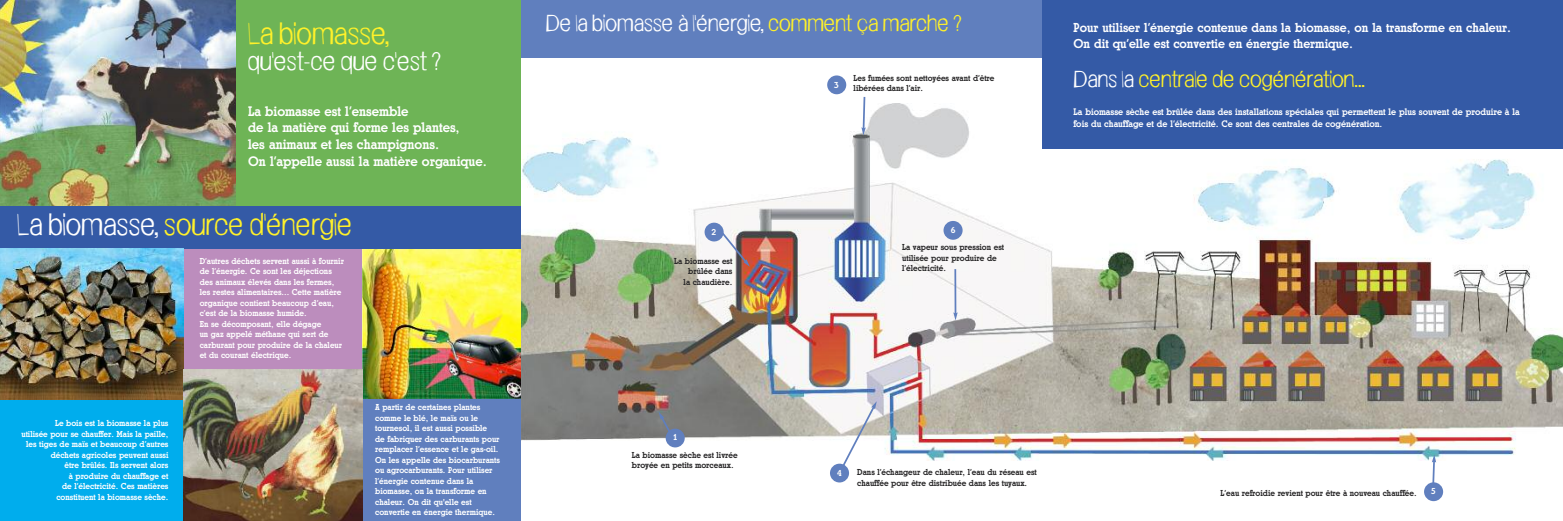
<style>
.page{position:relative;width:1563px;height:521px;background:#fff}
.page>*{position:absolute;margin:0;border:0;box-sizing:border-box;transform-origin:0 0}
.t1{font:300 28.88px "Frail Sans";color:#fff12a}
.t2{font:300 24.5px "Frail Sans";color:#fff}
.t3{font:300 21.88px "Frail Sans";color:#fff}
.t4{font:300 21.88px "Frail Sans";letter-spacing:-.005em;color:#fff12a}
.t5{font:14px/16.8px "Cg Stratford Bd";color:#fff}
.t6{font:13.12px/15.8px "Cg Stratford Bd";color:#fff}
.t7{font:9.62px/11.5px "Cg Stratford Bd";color:#fff}
.t8{font:8.75px/10.5px "Cg Stratford Bd";color:#fff}
.t9{font:8.75px/10.5px "Cg Stratford Bd";color:#272627}
.s1{color:#fff}
.s2{color:#fff12a}
</style>
<div class="page">
<div style="left:362px;top:395px;width:159px;height:126px;background:#607fbe"></div>
<div style="left:184px;top:219px;width:178px;height:302px;background:#bc8dbd"></div>
<div style="left:0;top:385px;width:184px;height:136px;background:#00aded"></div>
<div style="left:0;top:0;width:521px;height:206px;background:#6eb456"></div>
<img style="left:0;top:0;width:235px;height:206px">
<img style="left:362px;top:248px;width:159px;height:151px">
<div style="left:0;top:206px;width:521px;height:42px;background:#345aa6"></div>
<img style="left:0;top:248px;width:184px;height:151px">
<img style="left:184px;top:369px;width:178px;height:152px">
<img style="left:521px;top:104px;width:1042px;height:356px">
<div style="left:521px;top:0;width:521px;height:58px;background:#607fbe"></div>
<div style="left:704px;top:222px;width:20px;height:20px;background:#607fbe;border-radius:50%"></div>
<div style="left:827px;top:75px;width:19px;height:19px;background:#607fbe;border-radius:50%"></div>
<div style="left:943px;top:221px;width:19px;height:19px;background:#607fbe;border-radius:50%"></div>
<div style="left:830px;top:464px;width:19px;height:18px;background:#607fbe;border-radius:50%"></div>
<div style="left:1424px;top:482px;width:19px;height:19px;background:#607fbe;border-radius:50%"></div>
<div style="left:1042px;top:0;width:521px;height:149px;background:#345aa6"></div>
<svg style="left:953px;top:267px;width:4px;height:53px"></svg>
<svg style="left:839px;top:401px;width:38px;height:70px"></svg>
<svg style="left:861px;top:97px;width:5px;height:155px"></svg>
<svg style="left:720px;top:231px;width:30px;height:36px"></svg>
<svg style="left:659px;top:412px;width:15px;height:26px"></svg>
<svg style="left:1431px;top:454px;width:5px;height:29px"></svg>
<div style="left:666px;top:429px;width:19px;height:18px;background:#607fbe;border-radius:50%"></div>
<h1 class="t1" style="left:248px;top:23px;width:143px">La biomasse,</h1>
<h2 class="t2" style="left:248px;top:52px;width:195px">qu'est-ce que c'est ?</h2>
<h3 class="t5" style="left:248px;top:102px;width:240px">La biomasse est l’ensemble<br>de la matière qui forme les plantes,<br>les animaux et les champignons.<br>On l’appelle aussi la matière organique.</h3>
<h1 class="t1" style="left:17px;top:213px;width:337px"><span class="s1">La biomasse,</span> source d'énergie</h1>
<p class="t8" style="left:21px;top:418px;width:148px;text-align:right">Le bois est la biomasse la plus<br>utilisée pour se chauffer. Mais la paille, les tiges de maïs et beaucoup d’autres déchets agricoles peuvent aussi<br>être brûlés. Ils servent alors<br>à produire du chauffage et<br>de l’électricité. Ces matières constituent la biomasse sèche.</p>
<p class="t8" style="left:200px;top:255px;width:146px">D’autres déchets servent aussi à fournir de l’énergie. Ce sont les déjections des animaux élevés dans les fermes, les restes alimentaires... Cette matière organique contient beaucoup d’eau, c’est de la biomasse humide.<br>En se décomposant, elle dégage<br>un gaz appelé méthane qui sert de carburant pour produire de la chaleur et du courant électrique.</p>
<p class="t8" style="left:375px;top:402px;width:126px">A partir de certaines plantes comme le blé, le maïs ou le tournesol, il est aussi possible<br>de fabriquer des carburants pour remplacer l’essence et le gas-oil.<br>On les appelle des biocarburants ou agrocarburants. Pour utiliser l’énergie contenue dans la biomasse, on la transforme en chaleur. On dit qu'elle est convertie en énergie thermique.</p>
<h3 class="t3" style="left:546px;top:14px;width:417px">De la biomasse à l'énergie, <span class="s2">comment ça marche ?</span></h3>
<p class="t8" style="left:711px;top:226px;width:6px">2</p>
<p class="t9" style="left:674px;top:255px;width:60px;text-align:right">La biomasse est brûlée dans<br>la chaudière.</p>
<p class="t8" style="left:834px;top:79px;width:6px">3</p>
<p class="t9" style="left:853px;top:73px;width:142px">Les fumées sont nettoyées avant d’être libérées dans l’air.</p>
<p class="t8" style="left:951px;top:224px;width:6px">6</p>
<p class="t9" style="left:902px;top:242px;width:103px">La vapeur sous pression est utilisée pour produire de l’électricité.</p>
<h3 class="t6" style="left:1073px;top:20px;width:439px">Pour utiliser l’énergie contenue dans la biomasse, on la transforme en chaleur.<br>On dit qu’elle est convertie en énergie thermique.</h3>
<h3 class="t4" style="left:1073px;top:71px;width:293px"><span class="s1">Dans la</span> centrale de cogénération...</h3>
<p class="t7" style="left:1073px;top:106px;width:447px">La biomasse sèche est brûlée dans des installations spéciales qui permettent le plus souvent de produire à la fois du chauffage et de l’électricité. Ce sont des centrales de cogénération.</p>
<p class="t8" style="left:673px;top:432px;width:6px">1</p>
<p class="t9" style="left:632px;top:450px;width:107px">La biomasse sèche est livrée broyée en petits morceaux.</p>
<p class="t8" style="left:837px;top:467px;width:6px">4</p>
<p class="t9" style="left:857px;top:467px;width:181px">Dans l’échangeur de chaleur, l’eau du réseau est chauffée pour être distribuée dans les tuyaux.</p>
<p class="t9" style="left:1220px;top:488px;width:197px">L’eau refroidie revient pour être à nouveau chauffée.</p>
<p class="t8" style="left:1431px;top:486px;width:6px">5</p>
</div>
